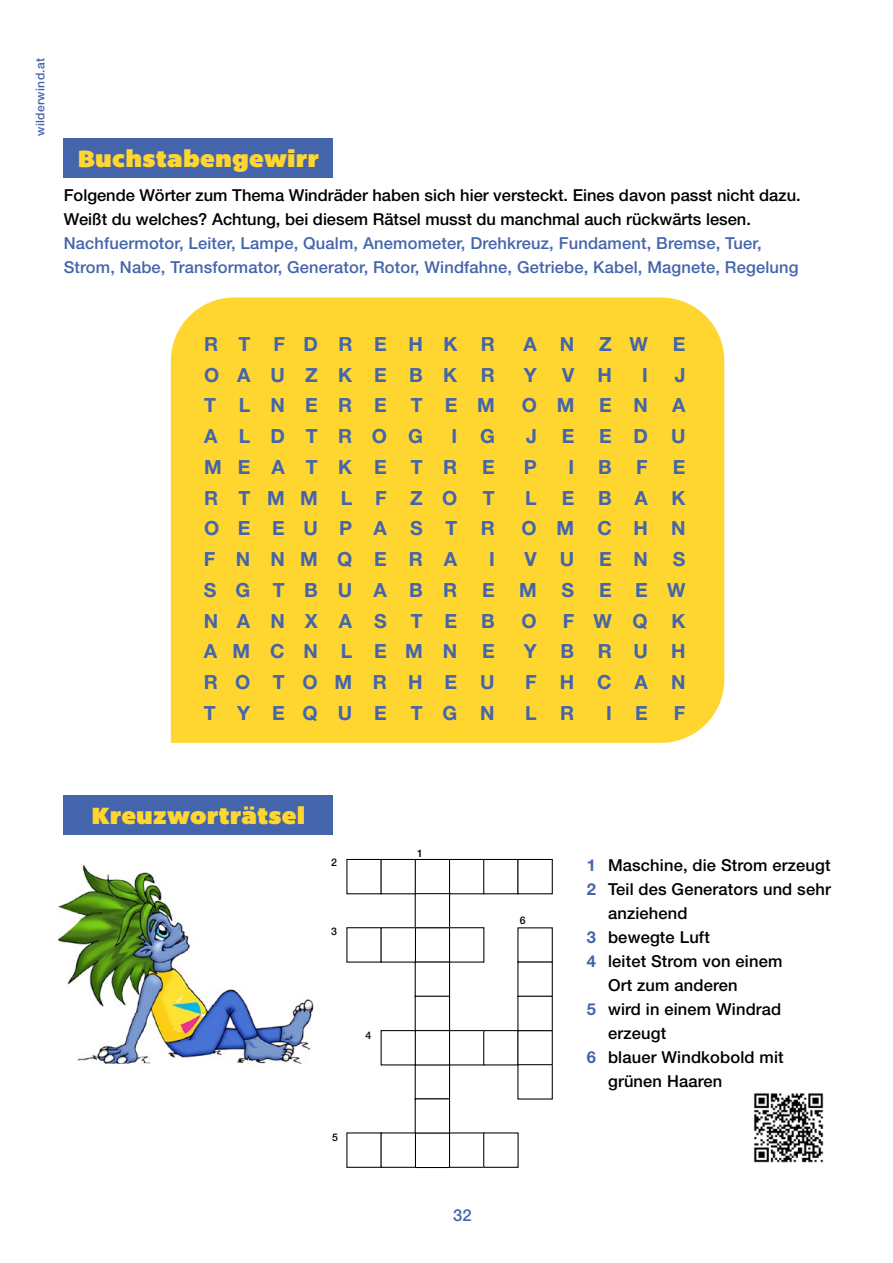
<style>
.page{position:relative;width:893px;height:1263px;background:#fff}
.page>*{position:absolute;margin:0;border:0;box-sizing:border-box;transform-origin:0 0}
.t1{font:24px "Bemio";letter-spacing:.01em;color:#ffd530}
.t2{font:700 19.5px "Helvetica Neue LT Pro";letter-spacing:1.08em;color:#4465ac}
.t3{font:700 19.5px "Helvetica Neue LT Pro";letter-spacing:1.045em;color:#4465ac}
.t4{font:700 19.5px "Helvetica Neue LT Pro";letter-spacing:1.11em;color:#4465ac}
.t5{font:700 19.5px "Helvetica Neue LT Pro";letter-spacing:1.055em;color:#4465ac}
.t6{font:700 19.5px "Helvetica Neue LT Pro";letter-spacing:1.04em;color:#4465ac}
.t7{font:700 19.5px "Helvetica Neue LT Pro";letter-spacing:1.035em;color:#4465ac}
.t8{font:700 19.5px "Helvetica Neue LT Pro";letter-spacing:.99em;color:#4465ac}
.t9{font:500 16.5px/24px "Helvetica Neue LT Pro";color:#000}
.t10{font:500 16.5px/24px "Helvetica Neue LT Pro";letter-spacing:.01em;color:#4465ac}
.t11{font:500 12px "Helvetica Neue LT Pro";letter-spacing:.03em;color:#4465ac}
.t12{font:500 10.5px "Helvetica Neue LT Pro";color:#000}
.s1{font-weight:700;color:#4465ac}
</style>
<div class="page">
<div style="left:171px;top:297px;width:553px;height:446px;background:#ffd530"></div>
<img style="left:58px;top:865px;width:256px;height:198px">
<img style="left:753px;top:1093px;width:71px;height:70px">
<div style="left:64px;top:795px;width:269px;height:39px;background:#4465ac"></div>
<div style="left:346px;top:859px;width:36px;height:35px;border:1px solid #000"></div>
<div style="left:381px;top:859px;width:35px;height:35px;border:1px solid #000"></div>
<div style="left:415px;top:859px;width:35px;height:35px;border:1px solid #000"></div>
<div style="left:449px;top:859px;width:35px;height:35px;border:1px solid #000"></div>
<div style="left:483px;top:859px;width:36px;height:35px;border:1px solid #000"></div>
<div style="left:517px;top:859px;width:36px;height:35px;border:1px solid #000"></div>
<div style="left:415px;top:893px;width:35px;height:35px;border:1px solid #000"></div>
<div style="left:415px;top:927px;width:35px;height:36px;border:1px solid #000"></div>
<div style="left:415px;top:961px;width:35px;height:36px;border:1px solid #000"></div>
<div style="left:415px;top:996px;width:35px;height:35px;border:1px solid #000"></div>
<div style="left:415px;top:1064px;width:35px;height:35px;border:1px solid #000"></div>
<div style="left:415px;top:1098px;width:35px;height:36px;border:1px solid #000"></div>
<div style="left:415px;top:1133px;width:35px;height:35px;border:1px solid #000"></div>
<div style="left:346px;top:927px;width:36px;height:35px;border:1px solid #000"></div>
<div style="left:381px;top:927px;width:35px;height:35px;border:1px solid #000"></div>
<div style="left:449px;top:927px;width:35px;height:35px;border:1px solid #000"></div>
<div style="left:381px;top:1030px;width:35px;height:35px;border:1px solid #000"></div>
<div style="left:415px;top:1030px;width:35px;height:35px;border:1px solid #000"></div>
<div style="left:449px;top:1030px;width:35px;height:35px;border:1px solid #000"></div>
<div style="left:483px;top:1030px;width:36px;height:35px;border:1px solid #000"></div>
<div style="left:517px;top:1030px;width:36px;height:35px;border:1px solid #000"></div>
<div style="left:346px;top:1132px;width:36px;height:36px;border:1px solid #000"></div>
<div style="left:381px;top:1132px;width:35px;height:36px;border:1px solid #000"></div>
<div style="left:449px;top:1132px;width:35px;height:36px;border:1px solid #000"></div>
<div style="left:483px;top:1132px;width:36px;height:36px;border:1px solid #000"></div>
<div style="left:517px;top:927px;width:36px;height:36px;border:1px solid #000"></div>
<div style="left:517px;top:961px;width:36px;height:36px;border:1px solid #000"></div>
<div style="left:517px;top:996px;width:36px;height:35px;border:1px solid #000"></div>
<div style="left:517px;top:1064px;width:36px;height:35px;border:1px solid #000"></div>
<div style="left:64px;top:138px;width:269px;height:39px;background:#4465ac"></div>
<p class="t11" style="left:33px;top:136px;width:80px;rotate:-90deg">wilderwind.at</p>
<h1 class="t1" style="left:78px;top:139px;width:243px">Buchstabengewirr</h1>
<p class="t9" style="left:64px;top:183px;width:738px">Folgende Wörter zum Thema Windräder haben sich hier versteckt. Eines davon passt nicht dazu.<br>Weißt du welches? Achtung, bei diesem Rätsel musst du manchmal auch rückwärts lesen.</p>
<p class="t10" style="left:64px;top:231px;width:736px">Nachfuermotor, Leiter, Lampe, Qualm, Anemometer, Drehkreuz, Fundament, Bremse, Tuer,<br>Strom, Nabe, Transformator, Generator, Rotor, Windfahne, Getriebe, Kabel, Magnete, Regelung</p>
<p class="t2" style="left:204px;top:332px;width:292px">RT FDRE H K R</p>
<p class="t2" style="left:524px;top:332px;width:52px">A N</p>
<p class="t2" style="left:599px;top:332px;width:50px">Z W</p>
<p class="t2" style="left:673px;top:332px;width:14px">E</p>
<p class="t3" style="left:204px;top:363px;width:292px">OAUZKEBK R</p>
<p class="t2" style="left:524px;top:363px;width:15px">Y</p>
<p class="t2" style="left:562px;top:363px;width:51px">V H</p>
<p class="t2" style="left:642px;top:363px;width:7px">I</p>
<p class="t2" style="left:675px;top:363px;width:12px">J</p>
<p class="t3" style="left:204px;top:393px;width:292px">TLNERE TEM</p>
<p class="t2" style="left:522px;top:393px;width:54px">O M</p>
<p class="t2" style="left:599px;top:393px;width:88px">ENA</p>
<p class="t2" style="left:204px;top:424px;width:220px">ALDTROG</p>
<p class="t2" style="left:452px;top:424px;width:45px">I G</p>
<p class="t2" style="left:526px;top:424px;width:12px">J</p>
<p class="t2" style="left:562px;top:424px;width:14px">E</p>
<p class="t2" style="left:599px;top:424px;width:88px">EDU</p>
<p class="t2" style="left:204px;top:455px;width:255px">MEATKE TR</p>
<p class="t2" style="left:482px;top:455px;width:14px">E</p>
<p class="t2" style="left:524px;top:455px;width:15px">P</p>
<p class="t2" style="left:569px;top:455px;width:45px">I B</p>
<p class="t2" style="left:636px;top:455px;width:13px">F</p>
<p class="t2" style="left:673px;top:455px;width:14px">E</p>
<p class="t2" style="left:204px;top:486px;width:255px">RTMM L F ZO</p>
<p class="t2" style="left:483px;top:486px;width:13px">T</p>
<p class="t2" style="left:525px;top:486px;width:13px">L</p>
<p class="t2" style="left:562px;top:486px;width:125px">EBAK</p>
<p class="t4" style="left:204px;top:516px;width:292px">OEEUPASTR</p>
<p class="t2" style="left:522px;top:516px;width:165px">OMCHN</p>
<p class="t6" style="left:204px;top:547px;width:255px">FNNMQERA</p>
<p class="t2" style="left:489px;top:547px;width:7px">I</p>
<p class="t2" style="left:524px;top:547px;width:51px">V U</p>
<p class="t2" style="left:599px;top:547px;width:50px">E N</p>
<p class="t2" style="left:673px;top:547px;width:14px">S</p>
<p class="t7" style="left:204px;top:578px;width:255px">SG TBUABR</p>
<p class="t2" style="left:482px;top:578px;width:56px">E M</p>
<p class="t2" style="left:562px;top:578px;width:14px">S</p>
<p class="t2" style="left:599px;top:578px;width:88px">EEW</p>
<p class="t5" style="left:204px;top:609px;width:292px">NANXAS TE B</p>
<p class="t2" style="left:522px;top:609px;width:17px">O</p>
<p class="t2" style="left:563px;top:609px;width:124px">FWQ K</p>
<p class="t8" style="left:204px;top:639px;width:255px">AMCN LEMN</p>
<p class="t2" style="left:482px;top:639px;width:14px">E</p>
<p class="t2" style="left:524px;top:639px;width:163px">YBRUH</p>
<p class="t2" style="left:204px;top:670px;width:292px">ROTOMRHEU</p>
<p class="t2" style="left:525px;top:670px;width:162px">FHCAN</p>
<p class="t2" style="left:204px;top:701px;width:292px">TYEQUE TGN</p>
<p class="t2" style="left:525px;top:701px;width:51px">L R</p>
<p class="t2" style="left:606px;top:701px;width:43px">I E</p>
<p class="t2" style="left:674px;top:701px;width:13px">F</p>
<h1 class="t1" style="left:91px;top:796px;width:215px">Kreuzworträtsel</h1>
<p class="t12" style="left:331px;top:856px;width:7px">2</p>
<p class="t12" style="left:331px;top:925px;width:7px">3</p>
<p class="t12" style="left:365px;top:1029px;width:7px">4</p>
<p class="t12" style="left:332px;top:1131px;width:7px">5</p>
<p class="t12" style="left:417px;top:846px;width:7px">1</p>
<p class="t10" style="left:453px;top:1202px;width:20px">32</p>
<p class="t12" style="left:520px;top:914px;width:7px">6</p>
<p class="t9" style="left:587px;top:853px;width:245px"><span class="s1">1</span> Maschine, die Strom erzeugt</p>
<p class="t9" style="left:587px;top:877px;width:245px"><span class="s1">2</span> Teil des Generators und sehr</p>
<p class="t9" style="left:608px;top:901px;width:81px">anziehend</p>
<p class="t9" style="left:587px;top:925px;width:125px"><span class="s1">3</span> bewegte Luft</p>
<p class="t9" style="left:587px;top:949px;width:197px"><span class="s1">4</span> leitet Strom von einem</p>
<p class="t9" style="left:608px;top:973px;width:131px">Ort zum anderen</p>
<p class="t9" style="left:587px;top:997px;width:196px"><span class="s1">5</span> wird in einem Windrad</p>
<p class="t9" style="left:608px;top:1021px;width:60px">erzeugt</p>
<p class="t9" style="left:587px;top:1045px;width:198px"><span class="s1">6</span> blauer Windkobold mit</p>
<p class="t9" style="left:608px;top:1069px;width:116px">grünen Haaren</p>
</div>
